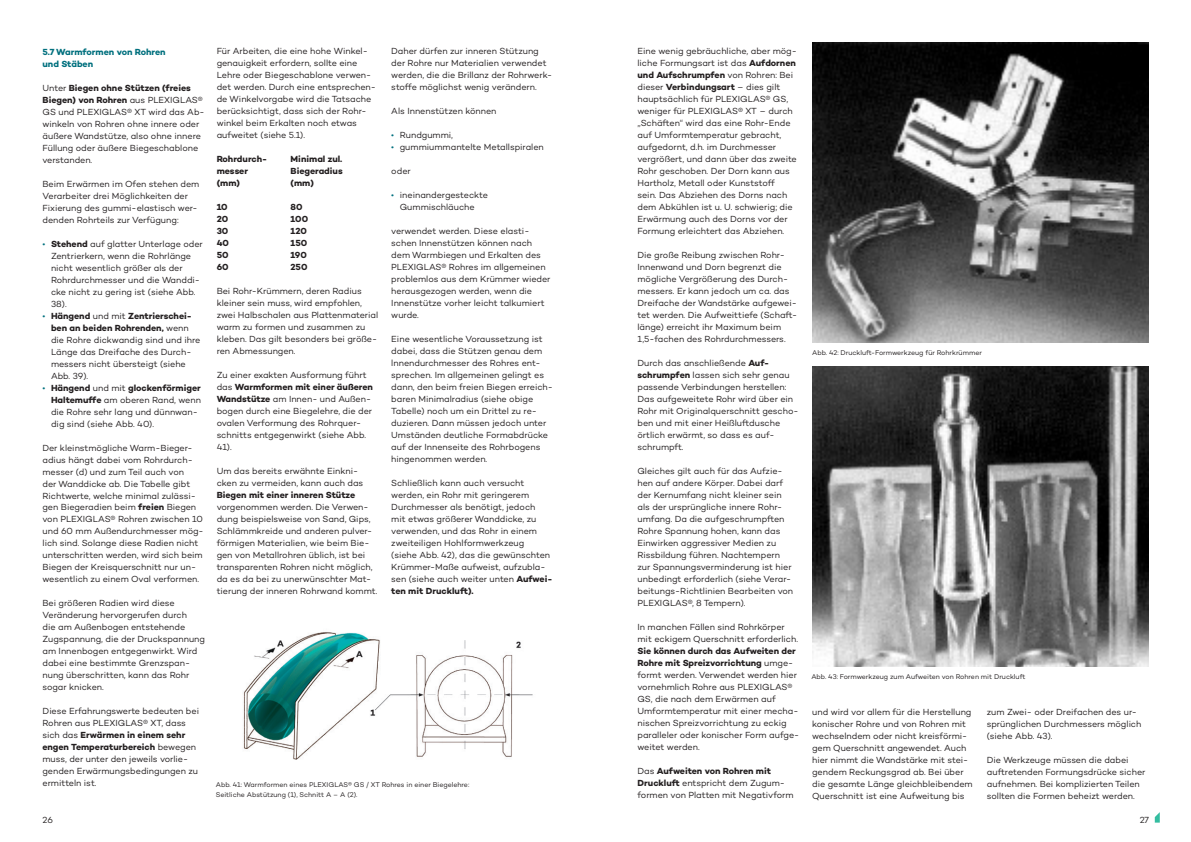
<style>
.page{position:relative;width:1191px;height:842px;background:#fff}
.page>*{position:absolute;margin:0;border:0;box-sizing:border-box;transform-origin:0 0}
.t1{font:9px/12px "Campton";letter-spacing:-.005em;color:#231f20}
.t2{font:700 9px/12px "Campton";color:#231f20}
.t3{font:700 9px/12px "Campton";letter-spacing:-.005em;color:#01707e}
.t4{font:7px/10px "Campton";color:#231f20}
.s1{font-weight:700}
.s2{color:#01707e}
</style>
<div class="page">
<svg style="left:1154px;top:813px;width:5px;height:10px"></svg>
<img style="left:812px;top:43px;width:336px;height:300px">
<img style="left:812px;top:367px;width:336px;height:300px">
<img style="left:243px;top:632px;width:290px;height:128px">
<p class="t3" style="left:43px;top:45px;width:125px">5.7 Warmformen von Rohren und Stäben</p>
<p class="t1" style="left:43px;top:81px;width:164px">Unter <span class="s1">Biegen ohne Stützen (freies<br>Biegen) von Rohren</span> aus PLEXIGLAS®<br>GS und PLEXIGLAS® XT wird das Ab&shy;winkeln von Rohren ohne innere oder äußere Wandstütze, also ohne innere<br>Füllung oder äußere Biegeschablone verstanden.</p>
<p class="t1" style="left:43px;top:177px;width:158px">Beim Erwärmen im Ofen stehen dem Verarbeiter drei Möglichkeiten der Fixierung des gummi-elastisch wer&shy;denden Rohrteils zur Verfügung:</p>
<p class="t1" style="left:51px;top:237px;width:153px;text-indent:-9px"><span class="s2">•</span> <span class="s1">Stehend</span> auf glatter Unterlage oder<br>Zentrierkern, wenn die Rohrlänge nicht wesentlich größer als der<br>Rohrdurchmesser und die Wanddi&shy;cke nicht zu gering ist (siehe Abb.<br>38).</p>
<p class="t1" style="left:51px;top:309px;width:151px;text-indent:-9px"><span class="s2">•</span> <span class="s1">Hängend</span> und mit <span class="s1">Zentrierschei&shy;ben an beiden Rohrenden,</span> wenn die Rohre dickwandig sind und ihre<br>Länge das Dreifache des Durch&shy;messers nicht übersteigt (siehe<br>Abb. 39).</p>
<p class="t1" style="left:51px;top:381px;width:151px;text-indent:-9px"><span class="s2">•</span> <span class="s1">Hängend</span> und mit <span class="s1">glockenförmiger<br>Haltemuffe</span> am oberen Rand, wenn die Rohre sehr lang und dünnwan&shy;dig sind (siehe Abb. 40).</p>
<p class="t1" style="left:43px;top:441px;width:163px">Der kleinstmögliche Warm-Bieger&shy;adius hängt dabei vom Rohrdurch&shy;messer (d) und zum Teil auch von<br>der Wanddicke ab. Die Tabelle gibt Richtwerte, welche minimal zulässi&shy;gen Biegeradien beim <span class="s1">freien</span> Biegen von PLEXIGLAS® Rohren zwischen 10 und 60 mm Außendurchmesser mög&shy;lich sind. Solange diese Radien nicht unterschritten werden, wird sich beim Biegen der Kreisquerschnitt nur un&shy;wesentlich zu einem Oval verformen.</p>
<p class="t1" style="left:43px;top:597px;width:164px">Bei größeren Radien wird diese<br>Veränderung hervorgerufen durch<br>die am Außenbogen entstehende<br>Zugspannung, die der Druckspannung am Innenbogen entgegenwirkt. Wird dabei eine bestimmte Grenzspan&shy;nung überschritten, kann das Rohr sogar knicken.</p>
<p class="t1" style="left:43px;top:705px;width:158px">Diese Erfahrungswerte bedeuten bei<br>Rohren aus PLEXIGLAS® XT, dass sich das <span class="s1">Erwärmen in einem sehr engen Temperaturbereich</span> bewegen muss, der unter den jeweils vorlie&shy;genden Erwärmungsbedingungen zu ermitteln ist.</p>
<p class="t1" style="left:217px;top:45px;width:161px">Für Arbeiten, die eine hohe Winkel&shy;genauigkeit erfordern, sollte eine Lehre oder Biegeschablone verwen&shy;det werden. Durch eine entsprechen&shy;de Winkelvorgabe wird die Tatsache berücksichtigt, dass sich der Rohr&shy;winkel beim Erkalten noch etwas aufweitet (siehe 5.1).</p>
<p class="t2" style="left:217px;top:153px;width:52px">Rohrdurch&shy;messer (mm)</p>
<p class="t2" style="left:291px;top:153px;width:54px;text-align:justify">Minimal zul.<br>Biegeradius (mm)</p>
<p class="t2" style="left:217px;top:201px;width:13px">10</p>
<p class="t2" style="left:291px;top:201px;width:14px">80</p>
<p class="t2" style="left:217px;top:213px;width:13px">20</p>
<p class="t2" style="left:291px;top:213px;width:19px">100</p>
<p class="t2" style="left:217px;top:225px;width:13px">30</p>
<p class="t2" style="left:291px;top:225px;width:18px">120</p>
<p class="t2" style="left:217px;top:237px;width:14px">40</p>
<p class="t2" style="left:291px;top:237px;width:18px">150</p>
<p class="t2" style="left:217px;top:249px;width:13px">50</p>
<p class="t2" style="left:291px;top:249px;width:18px">190</p>
<p class="t2" style="left:217px;top:261px;width:14px">60</p>
<p class="t2" style="left:291px;top:261px;width:18px">250</p>
<p class="t1" style="left:217px;top:285px;width:163px">Bei Rohr-Krümmern, deren Radius kleiner sein muss, wird empfohlen, zwei Halbschalen aus Plattenmaterial warm zu formen und zusammen zu kleben. Das gilt besonders bei größe&shy;ren Abmessungen.</p>
<p class="t1" style="left:217px;top:369px;width:158px">Zu einer exakten Ausformung führt das <span class="s1">Warmformen mit einer äußeren<br>Wandstütze</span> am Innen- und Außen&shy;bogen durch eine Biegelehre, die der ovalen Verformung des Rohrquer&shy;schnitts entgegenwirkt (siehe Abb.<br>41).</p>
<p class="t1" style="left:217px;top:465px;width:148px">Um das bereits erwähnte Einkni&shy;cken zu vermeiden, kann auch das</p>
<p class="t2" style="left:217px;top:489px;width:140px">Biegen mit einer inneren Stütze</p>
<p class="t1" style="left:217px;top:501px;width:162px">vorgenommen werden. Die Verwen&shy;dung beispielsweise von Sand, Gips, Schlämmkreide und anderen pulver&shy;förmigen Materialien, wie beim Bie&shy;gen von Metallrohren üblich, ist bei transparenten Rohren nicht möglich, da es da bei zu unerwünschter Mat&shy;tierung der inneren Rohrwand kommt.</p>
<p class="t1" style="left:391px;top:45px;width:162px">Daher dürfen zur inneren Stützung der Rohre nur Materialien verwendet werden, die die Brillanz der Rohrwerk&shy;stoffe möglichst wenig verändern.</p>
<p class="t1" style="left:391px;top:105px;width:107px">Als Innenstützen können</p>
<p class="t1" style="left:391px;top:129px;width:63px"><span class="s2">•</span> Rundgummi,</p>
<p class="t1" style="left:391px;top:141px;width:154px"><span class="s2">•</span> gummiummantelte Metallspiralen</p>
<p class="t1" style="left:391px;top:165px;width:21px">oder</p>
<p class="t1" style="left:391px;top:189px;width:98px;text-align:center"><span class="s2">•</span> ineinandergesteckte<br>Gummischläuche</p>
<p class="t1" style="left:391px;top:225px;width:161px">verwendet werden. Diese elasti&shy;schen Innenstützen können nach dem Warmbiegen und Erkalten des<br>PLEXIGLAS® Rohres im allgemeinen problemlos aus dem Krümmer wieder herausgezogen werden, wenn die<br>Innenstütze vorher leicht talkumiert wurde.</p>
<p class="t1" style="left:391px;top:333px;width:163px">Eine wesentliche Voraussetzung ist dabei, dass die Stützen genau dem lnnendurchmesser des Rohres ent&shy;sprechen. Im allgemeinen gelingt es dann, den beim freien Biegen erreich&shy;baren Minimalradius (siehe obige Tabelle) noch um ein Drittel zu re&shy;duzieren. Dann müssen jedoch unter Umständen deutliche Formabdrücke auf der Innenseite des Rohrbogens hingenommen werden.</p>
<p class="t1" style="left:391px;top:477px;width:163px">Schließlich kann auch versucht werden, ein Rohr mit geringerem<br>Durchmesser als benötigt, jedoch<br>mit etwas größerer Wanddicke, zu verwenden, und das Rohr in einem zweiteiligen Hohlformwerkzeug (siehe Abb. 42), das die gewünschten<br>Krümmer-Maße aufweist, aufzubla&shy;sen (siehe auch weiter unten <span class="s1">Aufwei&shy;ten mit Druckluft).</span></p>
<p class="t4" style="left:216px;top:779px;width:255px">Abb. 41: Warmformen eines PLEXIGLAS® GS / XT Rohres in einer Biegelehre:<br>Seitliche Abstützung (1), Schnitt A – A (2).</p>
<p class="t1" style="left:637px;top:45px;width:161px">Eine wenig gebräuchliche, aber mög&shy;liche Formungsart ist das <span class="s1">Aufdornen und Aufschrumpfen</span> von Rohren: Bei dieser <span class="s1">Verbindungsart</span> – dies gilt hauptsächlich für PLEXIGLAS® GS, weniger für PLEXIGLAS® XT – durch „Schäften“ wird das eine Rohr-Ende auf Umformtemperatur gebracht, aufgedornt, d.h. im Durchmesser vergrößert, und dann über das zweite Rohr geschoben. Der Dorn kann aus Hartholz, Metall oder Kunststoff<br>sein. Das Abziehen des Dorns nach dem Abkühlen ist u. U. schwierig; die Erwärmung auch des Dorns vor der Formung erleichtert das Abziehen.</p>
<p class="t1" style="left:637px;top:249px;width:161px">Die große Reibung zwischen Rohr-Innenwand und Dorn begrenzt die mögliche Vergrößerung des Durch&shy;messers. Er kann jedoch um ca. das Dreifache der Wandstärke aufgewei&shy;tet werden. Die Aufweittiefe (Schaft&shy;länge) erreicht ihr Maximum beim 1,5-fachen des Rohrdurchmessers.</p>
<p class="t1" style="left:637px;top:357px;width:162px">Durch das anschließende <span class="s1">Auf&shy;schrumpfen</span> lassen sich sehr genau passende Verbindungen herstellen:<br>Das aufgeweitete Rohr wird über ein<br>Rohr mit Originalquerschnitt gescho&shy;ben und mit einer Heißluftdusche örtlich erwärmt, so dass es auf&shy;schrumpft.</p>
<p class="t1" style="left:637px;top:465px;width:157px">Gleiches gilt auch für das Aufzie&shy;hen auf andere Körper. Dabei darf der Kernumfang nicht kleiner sein als der ursprüngliche innere Rohr&shy;umfang. Da die aufgeschrumpften Rohre Spannung hohen, kann das Einwirken aggressiver Medien zu Rissbildung führen. Nachtempern zur Spannungsverminderung ist hier unbedingt erforderlich (siehe Verar&shy;beitungs-Richtlinien Bearbeiten von PLEXIGLAS®, 8 Tempern).</p>
<p class="t1" style="left:637px;top:621px;width:162px">In manchen Fällen sind Rohrkörper mit eckigem Querschnitt erforderlich.</p>
<p class="t1" style="left:637px;top:645px;width:163px"><span class="s1">Sie können durch das Aufweiten der<br>Rohre mit Spreizvorrichtung</span> umge&shy;formt werden. Verwendet werden hier vornehmlich Rohre aus PLEXIGLAS®<br>GS, die nach dem Erwärmen auf<br>Umformtemperatur mit einer mecha&shy;nischen Spreizvorrichtung zu eckig paralleler oder konischer Form aufge&shy;weitet werden.</p>
<p class="t1" style="left:637px;top:765px;width:158px">Das <span class="s1">Aufweiten von Rohren mit<br>Druckluft</span> entspricht dem Zugum&shy;formen von Platten mit Negativform</p>
<p class="t4" style="left:812px;top:347px;width:171px">Abb. 42: Druckluft-Formwerkzeug für Rohrkrümmer</p>
<p class="t4" style="left:811px;top:671px;width:215px">Abb. 43: Formwerkzeug zum Aufweiten von Rohren mit Druckluft</p>
<p class="t1" style="left:812px;top:705px;width:162px">und wird vor allem für die Herstellung konischer Rohre und von Rohren mit wechselndem oder nicht kreisförmi&shy;gem Querschnitt angewendet. Auch hier nimmt die Wandstärke mit stei&shy;gendem Reckungsgrad ab. Bei über die gesamte Länge gleichbleibendem Querschnitt ist eine Aufweitung bis</p>
<p class="t1" style="left:986px;top:705px;width:156px">zum Zwei- oder Dreifachen des ur&shy;sprünglichen Durchmessers möglich (siehe Abb. 43).</p>
<p class="t1" style="left:986px;top:753px;width:160px">Die Werkzeuge müssen die dabei auftretenden Formungsdrücke sicher aufnehmen. Bei komplizierten Teilen sollten die Formen beheizt werden.</p>
<p class="t1" style="left:43px;top:813px;width:12px">26</p>
<p class="t1" style="left:1139px;top:813px;width:11px">27</p>
</div>
